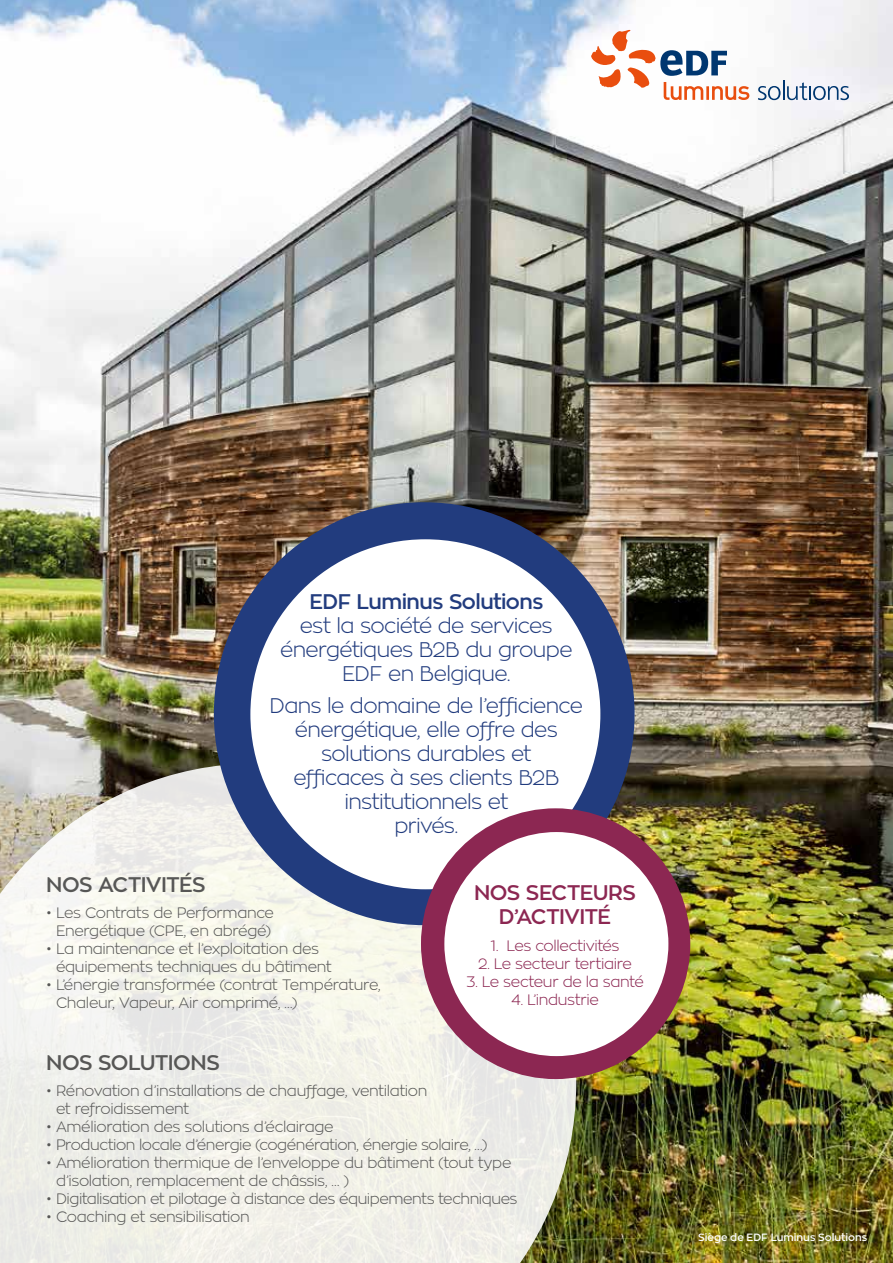
<style>
.page{position:relative;width:893px;height:1263px;background:#fff}
.page>*{position:absolute;margin:0;border:0;box-sizing:border-box;transform-origin:0 0}
.t1{font:300 21px/24px "Zona Pro";letter-spacing:-.03em;color:#223c7e;text-align:center}
.t2{font:600 21px "Zona Pro";letter-spacing:-.035em;color:#575756}
.t3{font:600 21px/24px "Zona Pro";letter-spacing:-.035em;color:#8c2752;text-align:center}
.t4{font:600 21px "Zona Pro";letter-spacing:-.025em;color:#223c7e}
.t5{font:300 15px/18px "Zona Pro";letter-spacing:-.025em;color:#575756}
.t6{font:300 15px "Zona Pro";letter-spacing:-.025em;color:#8c2752}
.t7{font:600 10.5px "Zona Pro";letter-spacing:-.005em;color:#fff}
</style>
<div class="page">
<img style="left:0;top:0;width:893px;height:1263px">
<svg style="left:0;top:763px;width:576px;height:500px;fill:#f1f0e9"></svg>
<svg style="left:212px;top:501px;width:424px;height:426px"></svg>
<svg style="left:420px;top:807px;width:271px;height:273px"></svg>
<svg style="left:591px;top:30px;width:158px;height:70px"></svg>
<svg style="left:758px;top:80px;width:91px;height:20px"></svg>
<h1 class="t4" style="left:309px;top:588px;width:235px">EDF Luminus Solutions</h1>
<h1 class="t1" style="left:280px;top:613px;width:294px">est la société de services énergétiques B2B du groupe<br>EDF en Belgique.</h1>
<h1 class="t1" style="left:270px;top:694px;width:315px">Dans le domaine de l’efficience énergétique, elle offre des solutions durables et<br>efficaces à ses clients B2B institutionnels et<br>privés.</h1>
<h1 class="t2" style="left:46px;top:871px;width:161px">NOS ACTIVITÉS</h1>
<p class="t5" style="left:46px;top:904px;width:229px;text-align:center">• Les Contrats de Performance<br>Energétique (CPE, en abrégé)</p>
<p class="t5" style="left:56px;top:940px;width:277px;text-indent:-10px">• La maintenance et l’exploitation des équipements techniques du bâtiment</p>
<p class="t5" style="left:56px;top:976px;width:326px;text-indent:-10px">• L’énergie transformée (contrat Température,<br>Chaleur, Vapeur, Air comprimé, …)</p>
<h1 class="t3" style="left:474px;top:881px;width:163px">NOS SECTEURS<br>D’ACTIVITÉ</h1>
<p class="t6" style="left:491px;top:936px;width:130px">1. Les collectivités</p>
<p class="t6" style="left:478px;top:954px;width:155px">2. Le secteur tertiaire</p>
<p class="t6" style="left:466px;top:972px;width:179px">3. Le secteur de la santé</p>
<p class="t6" style="left:511px;top:990px;width:89px">4. L’industrie</p>
<h1 class="t2" style="left:46px;top:1049px;width:175px">NOS SOLUTIONS</h1>
<p class="t5" style="left:56px;top:1082px;width:373px;text-indent:-10px">• Rénovation d’installations de chauffage, ventilation et refroidissement</p>
<p class="t5" style="left:46px;top:1118px;width:289px">• Amélioration des solutions d’éclairage</p>
<p class="t5" style="left:46px;top:1136px;width:443px">• Production locale d’énergie (cogénération, énergie solaire, …)</p>
<p class="t5" style="left:56px;top:1154px;width:457px;text-indent:-10px">• Amélioration thermique de l’enveloppe du bâtiment (tout type d’isolation, remplacement de châssis, … )</p>
<p class="t5" style="left:46px;top:1190px;width:473px">• Digitalisation et pilotage à distance des équipements techniques</p>
<p class="t5" style="left:46px;top:1208px;width:205px">• Coaching et sensibilisation</p>
<p class="t7" style="left:698px;top:1230px;width:171px">Siège de EDF Luminus Solutions</p>
</div>
